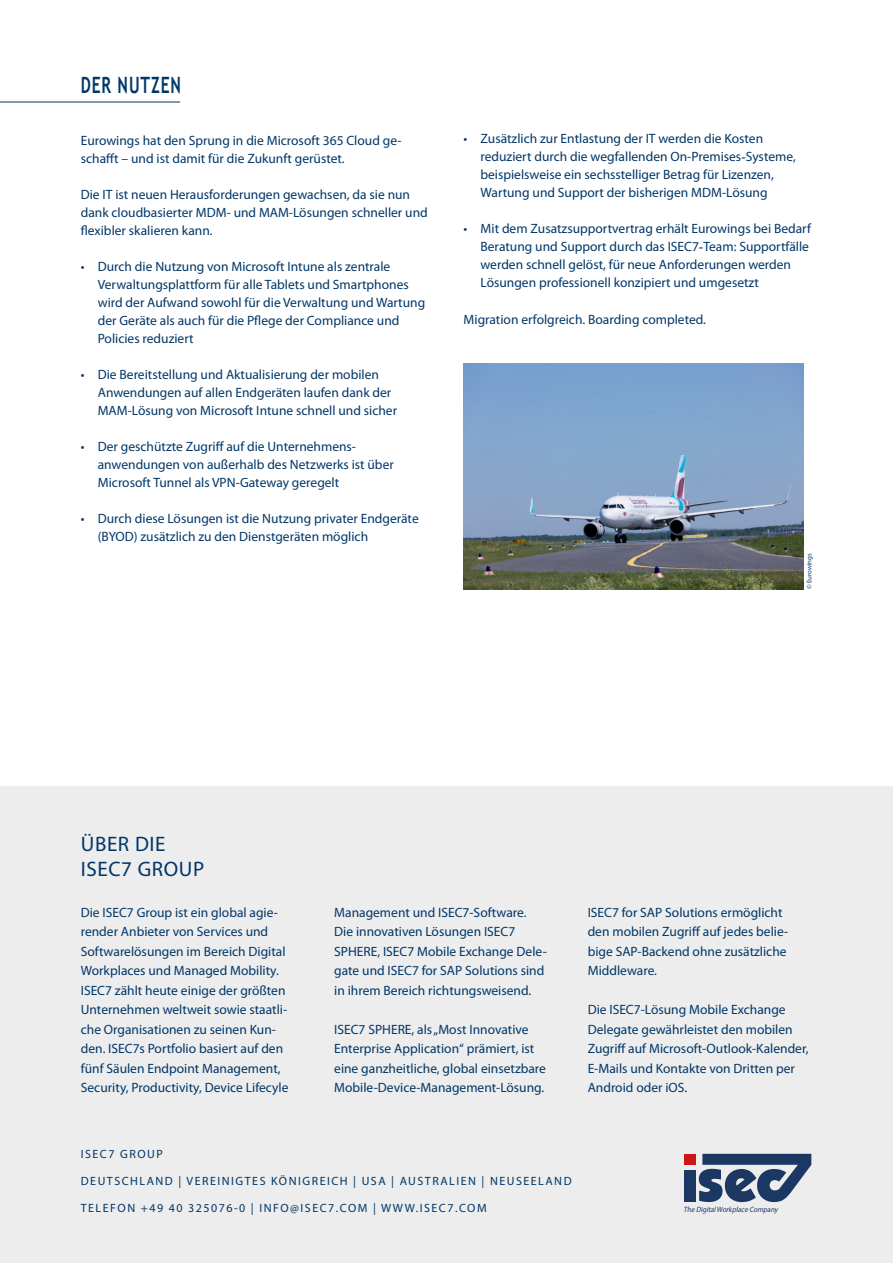
<style>
.page{position:relative;width:893px;height:1263px;background:#fff}
.page>*{position:absolute;margin:0;border:0;box-sizing:border-box;transform-origin:0 0}
.t1{font:700 22.5px "Trebuchet MS";letter-spacing:.055em;color:#003668;scale:.7 1}
.t2{font:21px/25.2px "Myriad Pro";letter-spacing:.03em;color:#003668}
.t3{font:13.5px/19.5px "Myriad Pro";color:#003668}
.t4{font:12px "Myriad Pro";letter-spacing:.125em;color:#003668}
.t5{font:italic 7.65px "Myriad Pro";color:#1b3763;scale:.93 1}
.t6{font:6.75px "Myriad Pro";color:#003668}
.s1{font-family:"Times New Roman"}
</style>
<div class="page">
<div style="left:0;top:786px;width:893px;height:477px;background:#ededed"></div>
<hr style="left:0;top:102px;width:180px;height:1px;background:#003668">
<div style="left:684px;top:1154px;width:12px;height:11px;background:#cd1417"></div>
<svg style="left:699px;top:1154px;width:112px;height:48px"></svg>
<div style="left:684px;top:1170px;width:12px;height:31px;background:#1b3763"></div>
<img style="left:464px;top:363px;width:339px;height:226px">
<h1 class="t1" style="left:81px;top:71px;width:145px">DER NUTZEN</h1>
<p class="t3" style="left:81px;top:131px;width:322px;line-height:18px">Eurowings hat den Sprung in die Microsoft 365 Cloud ge&shy;schafft – und ist damit für die Zukunft gerüstet.</p>
<p class="t3" style="left:81px;top:185px;width:348px;line-height:18px">Die IT ist neuen Herausforderungen gewachsen, da sie nun dank cloudbasierter MDM- und MAM-Lösungen schneller und flexibler skalieren kann.</p>
<p class="t3" style="left:98px;top:257px;width:329px;line-height:18px;text-indent:-17px">• Durch die Nutzung von Microsoft Intune als zentrale Verwaltungsplattform für alle Tablets und Smartphones wird der Aufwand sowohl für die Verwaltung und Wartung der Geräte als auch für die Pflege der Compliance und Policies reduziert</p>
<p class="t3" style="left:98px;top:365px;width:301px;line-height:18px;text-indent:-17px">• Die Bereitstellung und Aktualisierung der mobilen<br>Anwendungen auf allen Endgeräten laufen dank der<br>MAM-Lösung von Microsoft Intune schnell und sicher</p>
<p class="t3" style="left:98px;top:437px;width:298px;line-height:18px;text-indent:-17px">• Der geschützte Zugriff auf die Unternehmens&shy;anwendungen von außerhalb des Netzwerks ist über<br>Microsoft Tunnel als VPN-Gateway geregelt</p>
<p class="t3" style="left:98px;top:509px;width:322px;line-height:18px;text-indent:-17px">• Durch diese Lösungen ist die Nutzung privater Endgeräte (BYOD) zusätzlich zu den Dienstgeräten möglich</p>
<p class="t3" style="left:480px;top:129px;width:317px;line-height:18px;text-indent:-17px">• Zusätzlich zur Entlastung der IT werden die Kosten reduziert durch die wegfallenden On-Premises<span class="s1">-</span>Systeme, beispielsweise ein sechsstelliger Betrag für Lizenzen, Wartung und Support der bisherigen MDM-Lösung</p>
<p class="t3" style="left:480px;top:219px;width:332px;line-height:18px;text-indent:-17px">• Mit dem Zusatzsupportvertrag erhält Eurowings bei Bedarf Beratung und Support durch das ISEC7<span class="s1">-</span>Team: Supportfälle werden schnell gelöst, für neue Anforderungen werden Lösungen professionell konzipiert und umgesetzt</p>
<p class="t3" style="left:463px;top:310px;width:244px">Migration erfolgreich. Boarding completed.</p>
<p class="t6" style="left:805px;top:589px;width:37px;rotate:-90deg">© Eurowings</p>
<h2 class="t2" style="left:81px;top:831px;width:125px">ÜBER DIE<br>ISEC7 GROUP</h2>
<p class="t3" style="left:81px;top:902px;width:209px">Die ISEC7 Group ist ein global agie&shy;render Anbieter von Services und Softwarelösungen im Bereich Digital Workplaces und Managed Mobility.<br>ISEC7 zählt heute einige der größten Unternehmen weltweit sowie staatli&shy;che Organisationen zu seinen Kun&shy;den. ISEC7s Portfolio basiert auf den fünf Säulen Endpoint Management, Security, Productivity, Device Lifecyle</p>
<p class="t3" style="left:334px;top:902px;width:214px">Management und ISEC7-Software.<br>Die innovativen Lösungen ISEC7<br>SPHERE, ISEC7 Mobile Exchange Dele&shy;gate und ISEC7 for SAP Solutions sind in ihrem Bereich richtungsweisend.</p>
<p class="t3" style="left:334px;top:1019px;width:213px">ISEC7 SPHERE, als „Most Innovative Enterprise Application“ prämiert, ist eine ganzheitliche, global einsetzbare Mobile-Device-Management-Lösung.</p>
<p class="t3" style="left:588px;top:902px;width:202px">ISEC7 for SAP Solutions ermöglicht den mobilen Zugriff auf jedes belie&shy;bige SAP-Backend ohne zusätzliche<br>Middleware.</p>
<p class="t3" style="left:588px;top:1000px;width:222px">Die ISEC7-Lösung Mobile Exchange Delegate gewährleistet den mobilen Zugriff auf Microsoft-Outlook-Kalender, E-Mails und Kontakte von Dritten per Android oder iOS.</p>
<p class="t4" style="left:81px;top:1146px;width:84px">ISEC7 GROUP</p>
<p class="t4" style="left:81px;top:1173px;width:492px">DEUTSCHLAND | VEREINIGTES KÖNIGREICH | USA | AUSTRALIEN | NEUSEELAND</p>
<p class="t4" style="left:81px;top:1200px;width:407px">TELEFON +49 40 325076-0 | INFO@ISEC7.COM | WWW.ISEC7.COM</p>
<p class="t5" style="left:683px;top:1205px;width:105px">The DigitalWorkplace Company</p>
</div>
